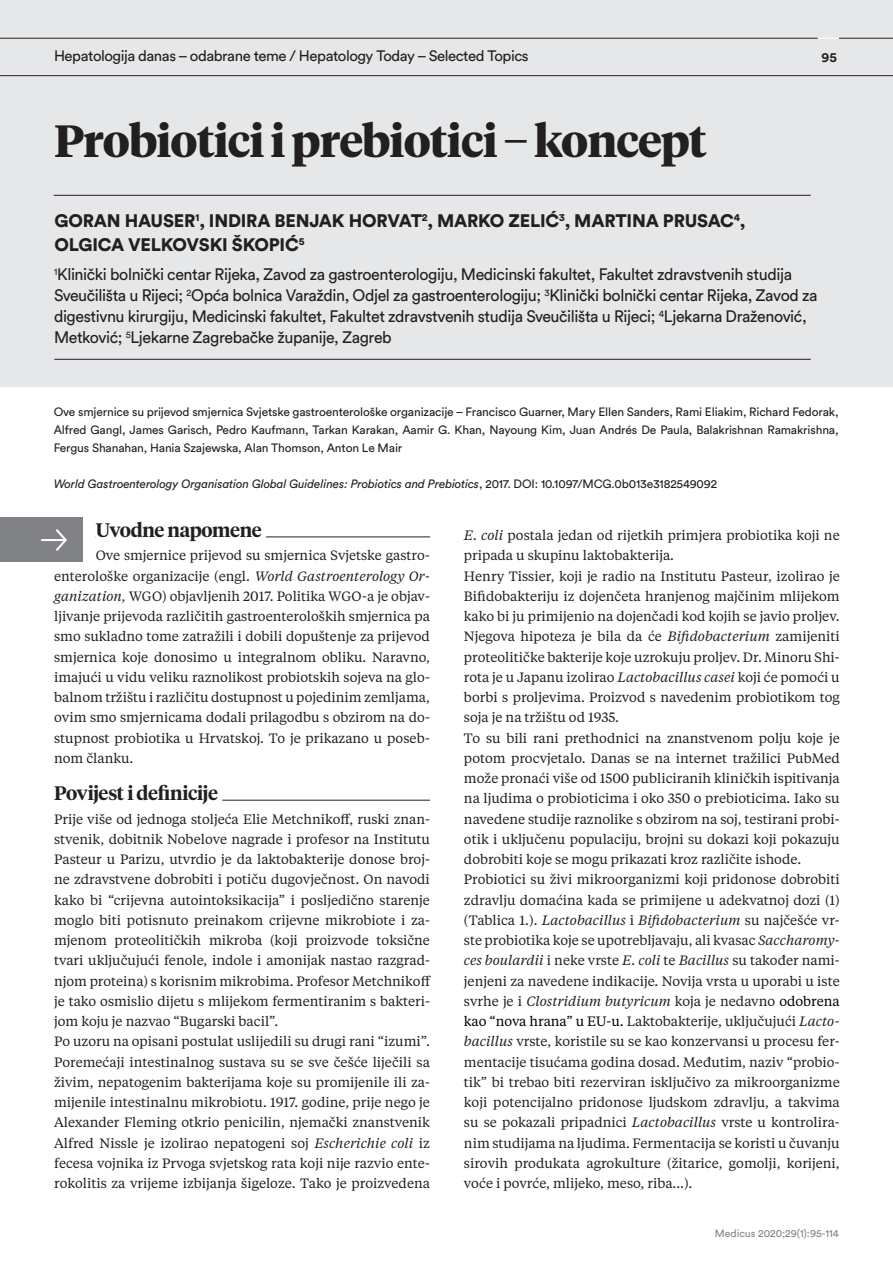
<style>
.page{position:relative;width:893px;height:1263px;background:#fff}
.page>*{position:absolute;margin:0;border:0;box-sizing:border-box;transform-origin:0 0}
.t1{font:700 45px "Tiempos Headline";letter-spacing:-.02em;color:#231f20}
.t2{font:600 19.5px "Tiempos Headline";letter-spacing:-.02em;color:#231f20}
.t3{font:900 18px/24px "Circular Pro";letter-spacing:-.01em;color:#231f20}
.t4{font:16.5px/21px "Circular Pro";letter-spacing:-.025em;color:#231f20}
.t5{font:15px "Circular Pro";letter-spacing:-.03em;color:#231f20}
.t6{font:13.5px/20.2px "Tiempos Headline";color:#231f20}
.t7{font:700 13.5px "Circular Pro";color:#231f20}
.t8{font:12px/18px "Circular Pro";letter-spacing:-.01em;color:#231f20;text-align:justify}
.t9{font:italic 12px "Circular Pro";letter-spacing:-.01em;color:#231f20}
.t10{font:10.5px "Circular Pro";color:#808285}
.s1{font-style:normal}
.s2{font-style:italic}
.s3{color:#000002}
</style>
<div class="page">
<div style="left:0;top:0;width:893px;height:387px;background:#e6e7e9"></div>
<hr style="left:96px;top:537px;width:334px;height:1px;background:#231f20">
<hr style="left:96px;top:536px;width:170px;height:3px;background:#fff">
<hr style="left:54px;top:800px;width:376px;height:1px;background:#231f20">
<hr style="left:54px;top:799px;width:168px;height:3px;background:#fff">
<div style="left:0;top:518px;width:83px;height:44px;background:#808285"></div>
<hr style="left:0;top:75px;width:893px;height:1px;background:#231f20">
<hr style="left:0;top:38px;width:818px;height:1px;background:#231f20">
<hr style="left:839px;top:38px;width:54px;height:1px;background:#231f20">
<svg style="left:819px;top:38px;width:20px;height:1px"></svg>
<hr style="left:54px;top:195px;width:757px;height:1px;background:#231f20">
<hr style="left:54px;top:359px;width:757px;height:1px;background:#231f20">
<p class="t5" style="left:54px;top:51px;width:476px">Hepatologija danas – odabrane teme / Hepatology Today – Selected Topics</p>
<p class="t7" style="left:821px;top:52px;width:17px">95</p>
<h1 class="t1" style="left:54px;top:122px;width:654px">Probiotici i prebiotici – koncept</h1>
<h3 class="t3" style="left:54px;top:210px;width:693px">GORAN HAUSER<sup>1</sup>, INDIRA BENJAK HORVAT<sup>2</sup>, MARKO ZELIĆ<sup>3</sup>, MARTINA PRUSAC<sup>4</sup>,<br>OLGICA VELKOVSKI ŠKOPIĆ<sup>5</sup></h3>
<p class="t4" style="left:54px;top:265px;width:765px"><sup>1</sup>Klinički bolnički centar Rijeka, Zavod za gastroenterologiju, Medicinski fakultet, Fakultet zdravstvenih studija Sveučilišta u Rijeci; <sup>2</sup>Opća bolnica Varaždin, Odjel za gastroenterologiju; <sup>3</sup>Klinički bolnički centar Rijeka, Zavod za digestivnu kirurgiju, Medicinski fakultet, Fakultet zdravstvenih studija Sveučilišta u Rijeci; <sup>4</sup>Ljekarna Draženović, Metković; <sup>5</sup>Ljekarne Zagrebačke županije, Zagreb</p>
<p class="t8" style="left:54px;top:404px;width:786px">Ove smjernice su prijevod smjernica Svjetske gastroenterološke organizacije – Francisco Guarner, Mary Ellen Sanders, Rami Eliakim, Richard Fedorak, Alfred Gangl, James Garisch, Pedro Kaufmann, Tarkan Karakan, Aamir G. Khan, Nayoung Kim, Juan Andrés De Paula, Balakrishnan Ramakrishna, Fergus Shanahan, Hania Szajewska, Alan Thomson, Anton Le Mair</p>
<p class="t9" style="left:54px;top:479px;width:665px">World Gastroenterology Organisation Global Guidelines: Probiotics and Prebiotics<span class="s1">, 2017. DOI: 10.1097/MCG.0b013e3182549092</span></p>
<h2 class="t2" style="left:96px;top:522px;width:167px">Uvodne napomene</h2>
<p class="t6" style="left:54px;top:546px;width:377px;text-align:justify;text-indent:42px">Ove smjernice prijevod su smjernica Svjetske gastro&shy;enterološke organizacije (engl. <span class="s2">World Gastroenterology Or&shy;ganization,</span> WGO) objavljenih 2017. Politika WGO-a je objav&shy;ljivanje prijevoda različitih gastroenteroloških smjernica pa smo sukladno tome zatražili i dobili dopuštenje za prijevod smjernica koje donosimo u integralnom obliku. Naravno, imajući u vidu veliku raznolikost probiotskih sojeva na glo&shy;balnom tržištu i različitu dostupnost u pojedinim zemljama, ovim smo smjernicama dodali prilagodbu s obzirom na do&shy;stupnost probiotika u Hrvatskoj. To je prikazano u poseb&shy;nom članku.</p>
<h2 class="t2" style="left:54px;top:785px;width:165px">Povijest i definicije</h2>
<p class="t6" style="left:54px;top:810px;width:378px">Prije više od jednoga stoljeća Elie Metchnikoff, ruski znan&shy;stvenik, dobitnik Nobelove nagrade i profesor na Institutu Pasteur u Parizu, utvrdio je da laktobakterije donose broj&shy;ne zdravstvene dobrobiti i potiču dugovječnost. On navodi kako bi “crijevna autointoksikacija” i posljedično starenje moglo biti potisnuto preinakom crijevne mikrobiote i za&shy;mjenom proteolitičkih mikroba (koji proizvode toksične tvari uključujući fenole, indole i amonijak nastao razgrad&shy;njom proteina) s korisnim mikrobima. Profesor Metchnikoff je tako osmislio dijetu s mlijekom fermentiranim s bakteri&shy;jom koju je nazvao “Bugarski bacil”.<br>Po uzoru na opisani postulat uslijedili su drugi rani “izumi”.<br>Poremećaji intestinalnog sustava su se sve češće liječili sa živim, nepatogenim bakterijama koje su promijenile ili za&shy;mijenile intestinalnu mikrobiotu. 1917. godine, prije nego je Alexander Fleming otkrio penicilin, njemački znanstvenik Alfred Nissle je izolirao nepatogeni soj <span class="s2">Escherichie coli</span> iz fecesa vojnika iz Prvoga svjetskog rata koji nije razvio ente&shy;rokolitis za vrijeme izbijanja šigeloze. Tako je proizvedena</p>
<p class="t6" style="left:464px;top:526px;width:377px"><span class="s2">E. coli</span> postala jedan od rijetkih primjera probiotika koji ne pripada u skupinu laktobakterija.<br>Henry Tissier, koji je radio na Institutu Pasteur, izolirao je Bifidobakteriju iz dojenčeta hranjenog majčinim mlijekom kako bi ju primijenio na dojenčadi kod kojih se javio proljev.<br>Njegova hipoteza je bila da će <span class="s2">Bifidobacterium</span> zamijeniti proteolitičke bakterije koje uzrokuju proljev. Dr. Minoru Shi&shy;rota je u Japanu izolirao <span class="s2">Lactobacillus casei</span> koji će pomoći u borbi s proljevima. Proizvod s navedenim probiotikom tog soja je na tržištu od 1935.<br>To su bili rani prethodnici na znanstvenom polju koje je potom procvjetalo. Danas se na internet tražilici PubMed može pronaći više od 1500 publiciranih kliničkih ispitivanja na ljudima o probioticima i oko 350 o prebioticima. Iako su navedene studije raznolike s obzirom na soj, testirani probi&shy;otik i uključenu populaciju, brojni su dokazi koji pokazuju dobrobiti koje se mogu prikazati kroz različite ishode.<br>Probiotici su živi mikroorganizmi koji pridonose dobrobiti zdravlju domaćina kada se primijene u adekvatnoj dozi (1) (Tablica 1.). <span class="s2">Lactobacillus</span> i <span class="s2">Bifidobacterium</span> su najčešće vr&shy;ste probiotika koje se upotrebljavaju, ali kvasac <span class="s2">Saccharomy&shy;ces boulardii</span> i neke vrste <span class="s2">E. coli</span> te <span class="s2">Bacillus</span> su također nami&shy;jenjeni za navedene indikacije. Novija vrsta u uporabi u iste svrhe je i <span class="s2">Clostridium butyricum</span> koja je nedavno <span class="s3">odobrena kao “nova hrana” u EU-u.</span> Laktobakterije, uključujući <span class="s2">Lacto&shy;bacillus</span> vrste, koristile su se kao konzervansi u procesu fer&shy;mentacije tisućama godina dosad. Međutim, naziv “probio&shy;tik” bi trebao biti rezerviran isključivo za mikroorganizme koji potencijalno pridonose ljudskom zdravlju, a takvima su se pokazali pripadnici <span class="s2">Lactobacillus</span> vrste u kontrolira&shy;nim studijama na ljudima. Fermentacija se koristi u čuvanju sirovih produkata agrokulture (žitarice, gomolji, korijeni, voće i povrće, mlijeko, meso, riba...).</p>
<p class="t10" style="left:715px;top:1230px;width:126px">Medicus 2020;29(1):95-114</p>
</div>
